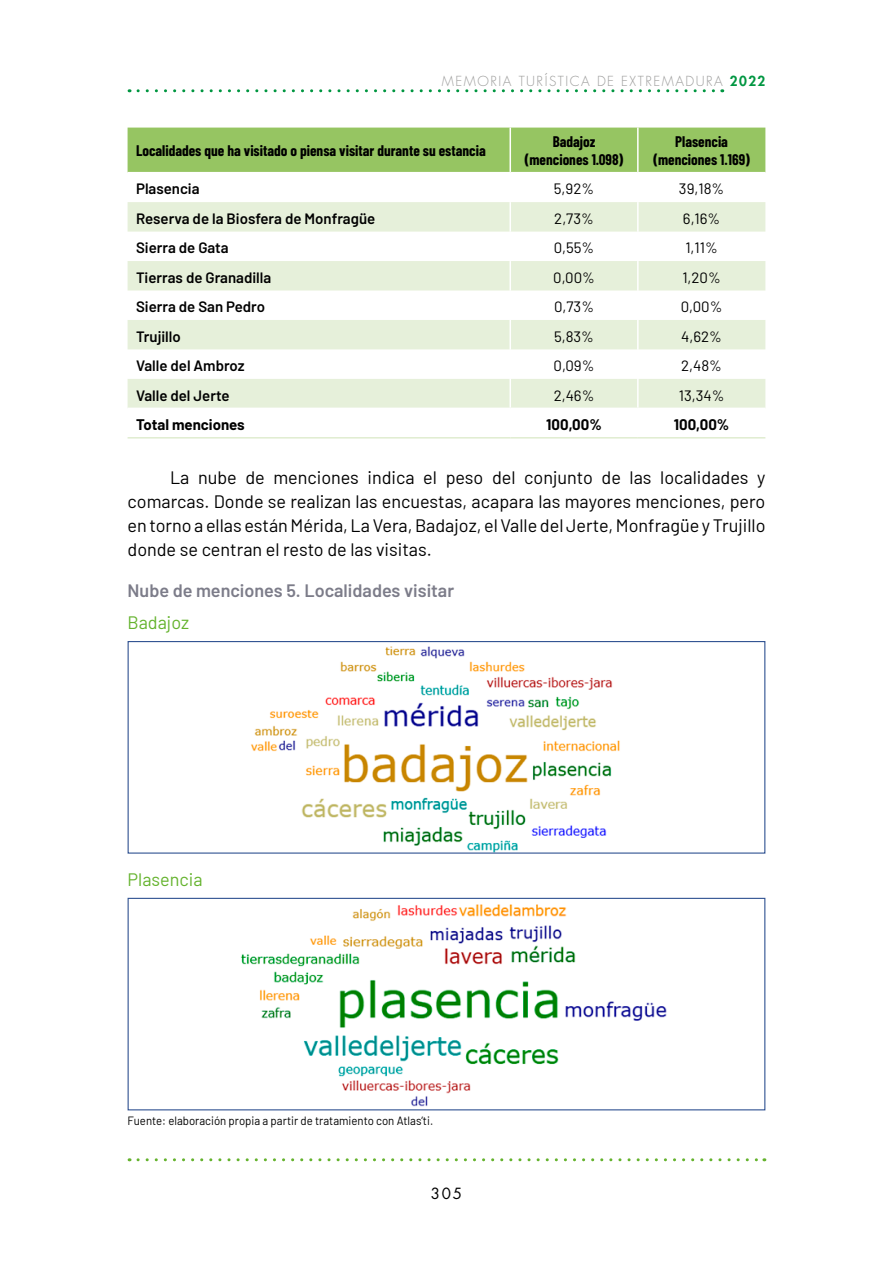
<style>
.page{position:relative;width:893px;height:1263px;background:#fff}
.page>*{position:absolute;margin:0;border:0;box-sizing:border-box;transform-origin:0 0}
.t1{font:18px/24px "Barlow";color:#000;text-align:justify}
.t2{font:600 18px "Barlow";color:#7c7c89}
.t3{font:18px "Barlow";color:#65b32e}
.t4{font:600 15px "Barlow";color:#000}
.t5{font:700 15px/18px "Barlow Condensed";color:#000;text-align:center}
.t6{font:15px "Barlow";color:#000}
.t7{font:700 15px "Barlow";color:#000}
.t8{font:15px "Futura Std";color:#000}
.t9{font:300 13.5px "Futura Std";letter-spacing:.11em;color:#9d9d9c}
.t10{font:12px "Barlow";color:#000;scale:.95 1}
.s1{font-weight:800;color:#009641}
</style>
<div class="page">
<svg style="left:138px;top:1158px;width:627px;height:3px"></svg>
<svg style="left:138px;top:89px;width:585px;height:3px"></svg>
<div style="left:128px;top:128px;width:637px;height:44px;background:#96c562"></div>
<svg style="left:128px;top:202px;width:637px;height:206px;fill:#e6f0da"></svg>
<hr style="left:509px;top:128px;width:2px;height:44px;background:#fff">
<hr style="left:637px;top:128px;width:2px;height:44px;background:#fff">
<hr style="left:509px;top:202px;width:2px;height:30px;background:#fff">
<hr style="left:637px;top:202px;width:2px;height:30px;background:#fff">
<hr style="left:509px;top:232px;width:2px;height:29px;background:#fff">
<hr style="left:637px;top:232px;width:2px;height:29px;background:#fff">
<hr style="left:509px;top:261px;width:2px;height:29px;background:#fff">
<hr style="left:637px;top:261px;width:2px;height:29px;background:#fff">
<hr style="left:509px;top:290px;width:2px;height:30px;background:#fff">
<hr style="left:637px;top:290px;width:2px;height:30px;background:#fff">
<hr style="left:509px;top:320px;width:2px;height:29px;background:#fff">
<hr style="left:637px;top:320px;width:2px;height:29px;background:#fff">
<hr style="left:509px;top:349px;width:2px;height:30px;background:#fff">
<hr style="left:637px;top:349px;width:2px;height:30px;background:#fff">
<hr style="left:509px;top:379px;width:2px;height:29px;background:#fff">
<hr style="left:637px;top:379px;width:2px;height:29px;background:#fff">
<hr style="left:128px;top:437px;width:382px;height:2px;background:#e0ecd0">
<hr style="left:510px;top:437px;width:128px;height:2px;background:#e0ecd0">
<hr style="left:638px;top:437px;width:127px;height:2px;background:#e0ecd0">
<img style="left:251px;top:646px;width:369px;height:206px">
<div style="left:128px;top:641px;width:637px;height:213px;border:1px solid #315392"></div>
<img style="left:241px;top:904px;width:426px;height:203px">
<div style="left:128px;top:898px;width:637px;height:212px;border:1px solid #315392"></div>
<p class="t9" style="left:442px;top:72px;width:325px">MEMORIA TURÍSTICA DE EXTREMADURA <span class="s1">2022</span></p>
<p class="t5" style="left:136px;top:141px;width:351px">Localidades que ha visitado o piensa visitar durante su estancia</p>
<p class="t5" style="left:525px;top:132px;width:100px">Badajoz (menciones 1.098)</p>
<p class="t5" style="left:653px;top:132px;width:98px">Plasencia (menciones 1.169)</p>
<p class="t4" style="left:136px;top:178px;width:65px">Plasencia</p>
<p class="t6" style="left:554px;top:178px;width:42px">5,92%</p>
<p class="t6" style="left:679px;top:178px;width:47px">39,18%</p>
<p class="t4" style="left:136px;top:208px;width:241px">Reserva de la Biosfera de Monfragüe</p>
<p class="t6" style="left:554px;top:208px;width:41px">2,73%</p>
<p class="t6" style="left:683px;top:208px;width:39px">6,16%</p>
<p class="t4" style="left:136px;top:237px;width:94px">Sierra de Gata</p>
<p class="t6" style="left:554px;top:237px;width:42px">0,55%</p>
<p class="t6" style="left:685px;top:237px;width:34px">1,11%</p>
<p class="t4" style="left:136px;top:266px;width:137px">Tierras de Granadilla</p>
<p class="t6" style="left:553px;top:267px;width:43px">0,00%</p>
<p class="t6" style="left:682px;top:267px;width:40px">1,20%</p>
<p class="t4" style="left:136px;top:296px;width:130px">Sierra de San Pedro</p>
<p class="t6" style="left:554px;top:296px;width:41px">0,73%</p>
<p class="t6" style="left:681px;top:296px;width:43px">0,00%</p>
<p class="t4" style="left:136px;top:325px;width:46px">Trujillo</p>
<p class="t6" style="left:554px;top:325px;width:41px">5,83%</p>
<p class="t6" style="left:681px;top:325px;width:42px">4,62%</p>
<p class="t4" style="left:136px;top:355px;width:110px">Valle del Ambroz</p>
<p class="t6" style="left:554px;top:355px;width:42px">0,09%</p>
<p class="t6" style="left:681px;top:355px;width:42px">2,48%</p>
<p class="t4" style="left:136px;top:384px;width:95px">Valle del Jerte</p>
<p class="t6" style="left:554px;top:384px;width:42px">2,46%</p>
<p class="t6" style="left:679px;top:384px;width:47px">13,34%</p>
<p class="t7" style="left:136px;top:414px;width:110px">Total menciones</p>
<p class="t7" style="left:546px;top:414px;width:57px">100,00%</p>
<p class="t7" style="left:674px;top:414px;width:57px">100,00%</p>
<p class="t1" style="left:128px;top:464px;width:639px;text-indent:43px">La nube de menciones indica el peso del conjunto de las localidades y comarcas. Donde se realizan las encuestas, acapara las mayores menciones, pero en torno a ellas están Mérida, La Vera, Badajoz, el Valle del Jerte, Monfragüe y Trujillo donde se centran el resto de las visitas.</p>
<p class="t2" style="left:128px;top:577px;width:328px">Nube de menciones 5. Localidades visitar</p>
<p class="t3" style="left:128px;top:609px;width:63px">Badajoz</p>
<p class="t3" style="left:128px;top:866px;width:76px">Plasencia</p>
<p class="t10" style="left:128px;top:1112px;width:323px">Fuente: elaboración propia a partir de tratamiento con Atlas’ti.</p>
<p class="t8" style="left:431px;top:1184px;width:33px">305</p>
</div>
